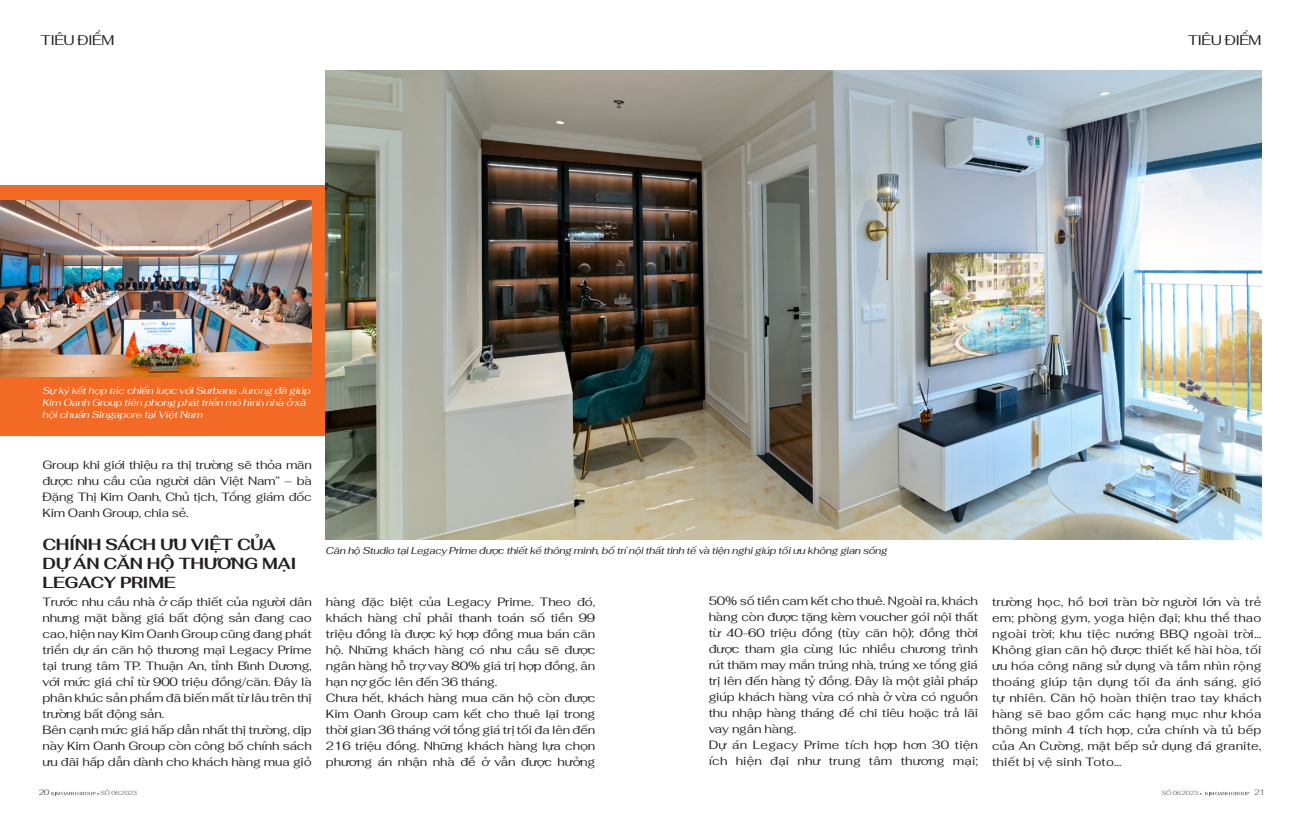
<style>
.page{position:relative;width:1304px;height:823px;background:#fff}
.page>*{position:absolute;margin:0;border:0;box-sizing:border-box;transform-origin:0 0}
.t1{font:700 16px/19px "Fahkwang";letter-spacing:-.025em;color:#231f20}
.t2{font:14px "Fahkwang";letter-spacing:-.04em;color:#231f20}
.t3{font:12px/16px "Fahkwang";letter-spacing:-.01em;color:#231f20;text-align:justify}
.t4{font:12px/16px "Fahkwang";letter-spacing:.015em;color:#231f20}
.t5{font:italic 10px/12px "Fahkwang";letter-spacing:-.025em;color:#fff}
.t6{font:italic 10px "Fahkwang";letter-spacing:-.025em;color:#231f20}
.t7{font:500 8px "Fahkwang";color:#6c6d70}
.t8{font:8px "Fahkwang";color:#6c6d70}
.t9{font:6px "Fahkwang";letter-spacing:-.02em;color:#6c6d70}
</style>
<div class="page">
<div style="left:0;top:185px;width:326px;height:250px;background:#f36a24"></div>
<img style="left:0;top:200px;width:312px;height:176px">
<img style="left:326px;top:71px;width:935px;height:468px">
<svg style="left:51px;top:791px;width:45px;height:3px"></svg>
<svg style="left:1205px;top:791px;width:44px;height:3px"></svg>
<p class="t2" style="left:41px;top:28px;width:75px">TIÊU ĐIỂM</p>
<p class="t2" style="left:1188px;top:28px;width:75px">TIÊU ĐIỂM</p>
<p class="t5" style="left:43px;top:384px;width:270px">Sự ký kết hợp tác chiến lược với Surbana Jurong đã giúp<br>Kim Oanh Group tiên phong phát triển mô hình nhà ở xã hội chuẩn Singapore tại Việt Nam</p>
<p class="t3" style="left:43px;top:456px;width:271px">Group khi giới thiệu ra thị trường sẽ thỏa mãn được nhu cầu của người dân Việt Nam” – bà Đặng Thị Kim Oanh, Chủ tịch, Tổng giám đốc Kim Oanh Group, chia sẻ.</p>
<p class="t1" style="left:43px;top:534px;width:256px">CHÍNH SÁCH ƯU VIỆT CỦA<br>DỰ ÁN CĂN HỘ THƯƠNG MẠI<br>LEGACY PRIME</p>
<p class="t3" style="left:43px;top:593px;width:271px">Trước nhu cầu nhà ở cấp thiết của người dân nhưng mặt bằng giá bất động sản đang cao cao, hiện nay Kim Oanh Group cũng đang phát triển dự án căn hộ thương mại Legacy Prime tại trung tâm TP. Thuận An, tỉnh Bình Dương, với mức giá chỉ từ 900 triệu đồng/căn. Đây là phân khúc sản phẩm đã biến mất từ lâu trên thị trường bất động sản.</p>
<p class="t3" style="left:43px;top:721px;width:271px">Bên cạnh mức giá hấp dẫn nhất thị trường, dịp này Kim Oanh Group còn công bố chính sách ưu đãi hấp dẫn dành cho khách hàng mua giỏ</p>
<p class="t6" style="left:326px;top:542px;width:563px">Căn hộ Studio tại Legacy Prime được thiết kế thông minh, bố trí nội thất tinh tế và tiện nghi giúp tối ưu không gian sống</p>
<p class="t3" style="left:326px;top:593px;width:271px">hàng đặc biệt của Legacy Prime. Theo đó, khách hàng chỉ phải thanh toán số tiền 99 triệu đồng là được ký hợp đồng mua bán căn hộ. Những khách hàng có nhu cầu sẽ được ngân hàng hỗ trợ vay 80% giá trị hợp đồng, ân hạn nợ gốc lên đến 36 tháng.</p>
<p class="t3" style="left:326px;top:689px;width:271px">Chưa hết, khách hàng mua căn hộ còn được Kim Oanh Group cam kết cho thuê lại trong thời gian 36 tháng với tổng giá trị tối đa lên đến 216 triệu đồng. Những khách hàng lựa chọn phương án nhận nhà để ở vẫn được hưởng</p>
<p class="t3" style="left:709px;top:592px;width:271px">50% số tiền cam kết cho thuê. Ngoài ra, khách hàng còn được tặng kèm voucher gói nội thất từ 40-60 triệu đồng (tùy căn hộ); đồng thời được tham gia cùng lúc nhiều chương trình rút thăm may mắn trúng nhà, trúng xe tổng giá trị lên đến hàng tỷ đồng. Đây là một giải pháp giúp khách hàng vừa có nhà ở vừa có nguồn thu nhập hàng tháng để chi tiêu hoặc trả lãi vay ngân hàng.</p>
<p class="t4" style="left:709px;top:736px;width:271px">Dự án Legacy Prime tích hợp hơn 30 tiện ích hiện đại như trung tâm thương mại;</p>
<p class="t3" style="left:992px;top:593px;width:271px">trường học, hồ bơi tràn bờ người lớn và trẻ em; phòng gym, yoga hiện đại; khu thể thao ngoài trời; khu tiệc nướng BBQ ngoài trời… Không gian căn hộ được thiết kế hài hòa, tối ưu hóa công năng sử dụng và tầm nhìn rộng thoáng giúp tận dụng tối đa ánh sáng, gió tự nhiên. Căn hộ hoàn thiện trao tay khách hàng sẽ bao gồm các hạng mục như khóa thông minh 4 tích hợp, cửa chính và tủ bếp của An Cường, mặt bếp sử dụng đá granite, thiết bị vệ sinh Toto…</p>
<p class="t7" style="left:39px;top:784px;width:12px">20</p>
<p class="t9" style="left:97px;top:787px;width:41px">● SỐ 06.2023</p>
<p class="t9" style="left:1162px;top:787px;width:42px">SỐ 06.2023 ●</p>
<p class="t8" style="left:1254px;top:785px;width:12px">21</p>
</div>
